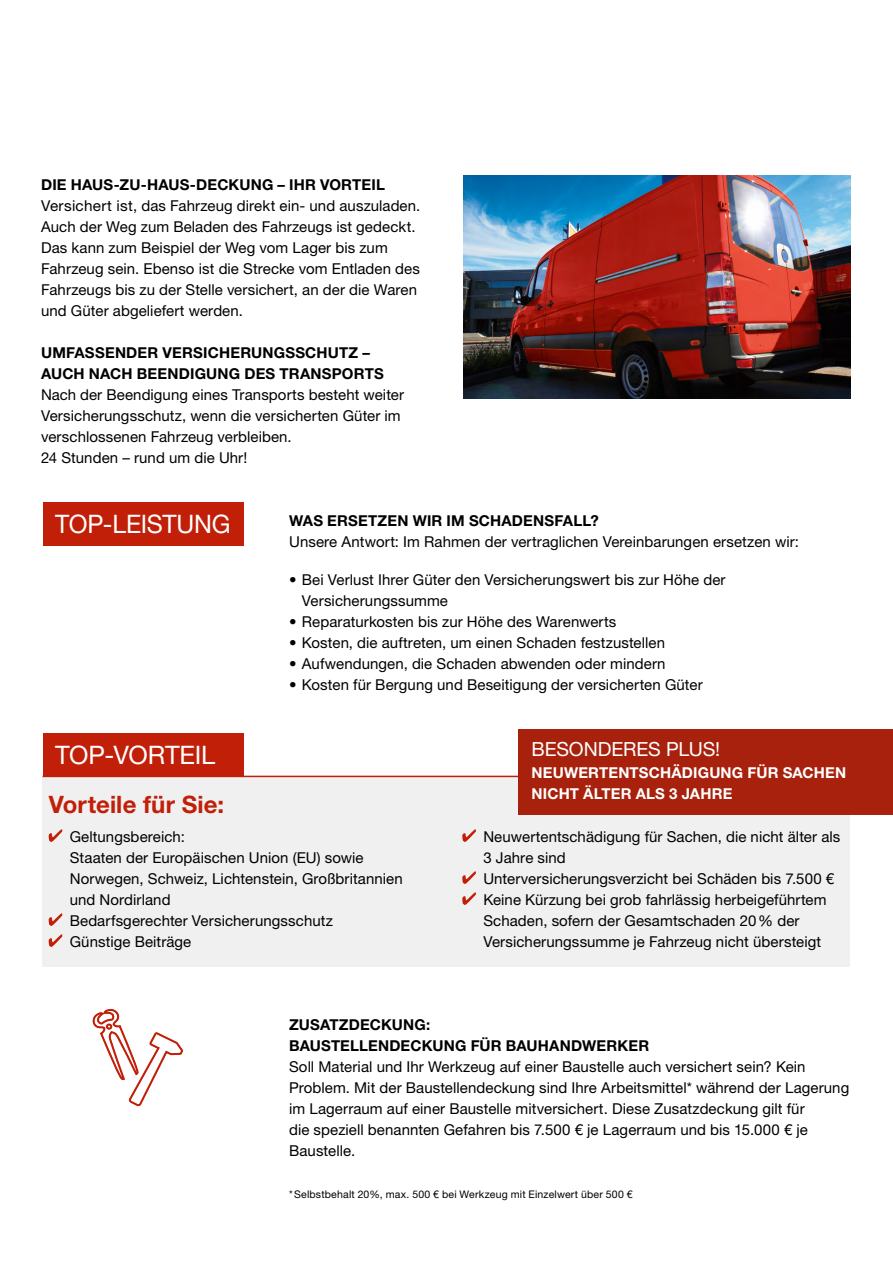
<style>
.page{position:relative;width:893px;height:1263px;background:#fff}
.page>*{position:absolute;margin:0;border:0;box-sizing:border-box;transform-origin:0 0}
.t1{font:25.5px "Helvetica Neue LT Std";letter-spacing:-.01em;color:#fff}
.t2{font:700 24px "Helvetica Neue LT Pro";letter-spacing:.005em;color:#c11f08}
.t3{font:19.5px "Helvetica Neue LT Std";letter-spacing:-.005em;color:#fff}
.t4{font:15px/21px "Helvetica Neue LT Std";letter-spacing:.005em;color:#000}
.t5{font:700 15px/21px "Helvetica Neue LT Std";letter-spacing:.01em;color:#000}
.t6{font:700 15px/21px "Helvetica Neue LT Std";letter-spacing:.01em;color:#fff}
.t7{font:10.5px "Helvetica Neue LT Std";letter-spacing:.02em;color:#000}
</style>
<div class="page">
<div style="left:43px;top:777px;width:807px;height:190px;background:#f0f0f0"></div>
<img style="left:463px;top:176px;width:387px;height:223px">
<hr style="left:43px;top:776px;width:850px;height:1px;background:#c11f08">
<svg style="left:49px;top:829px;width:13px;height:13px"></svg>
<svg style="left:49px;top:913px;width:13px;height:13px"></svg>
<svg style="left:49px;top:934px;width:13px;height:13px"></svg>
<svg style="left:462px;top:829px;width:14px;height:13px"></svg>
<svg style="left:462px;top:871px;width:14px;height:13px"></svg>
<svg style="left:462px;top:892px;width:14px;height:13px"></svg>
<div style="left:43px;top:733px;width:200px;height:44px;background:#c11f08"></div>
<div style="left:43px;top:502px;width:200px;height:43px;background:#c11f08"></div>
<div style="left:519px;top:730px;width:374px;height:85px;background:#a7210d"></div>
<svg style="left:93px;top:1009px;width:90px;height:97px"></svg>
<p class="t5" style="left:41px;top:173px;width:345px">DIE HAUS-ZU-HAUS-DECKUNG – IHR VORTEIL</p>
<p class="t4" style="left:41px;top:194px;width:381px">Versichert ist, das Fahrzeug direkt ein- und auszuladen.<br>Auch der Weg zum Beladen des Fahrzeugs ist gedeckt.<br>Das kann zum Beispiel der Weg vom Lager bis zum Fahrzeug sein. Ebenso ist die Strecke vom Entladen des Fahrzeugs bis zu der Stelle versichert, an der die Waren und Güter abgeliefert werden.</p>
<p class="t5" style="left:41px;top:341px;width:344px">UMFASSENDER VERSICHERUNGSSCHUTZ –<br>AUCH NACH BEENDIGUNG DES TRANSPORTS</p>
<p class="t4" style="left:41px;top:383px;width:365px">Nach der Beendigung eines Transports besteht weiter Versicherungsschutz, wenn die versicherten Güter im verschlossenen Fahrzeug verbleiben.<br>24 Stunden – rund um die Uhr!</p>
<h1 class="t1" style="left:55px;top:508px;width:177px">TOP-LEISTUNG</h1>
<p class="t5" style="left:289px;top:509px;width:311px">WAS ERSETZEN WIR IM SCHADENSFALL?</p>
<p class="t4" style="left:289px;top:530px;width:511px">Unsere Antwort: Im Rahmen der vertraglichen Vereinbarungen ersetzen wir:</p>
<p class="t4" style="left:302px;top:568px;width:425px;text-indent:-13px">• Bei Verlust Ihrer Güter den Versicherungswert bis zur Höhe der<br>Versicherungssumme</p>
<p class="t4" style="left:289px;top:610px;width:329px">• Reparaturkosten bis zur Höhe des Warenwerts</p>
<p class="t4" style="left:289px;top:631px;width:377px">• Kosten, die auftreten, um einen Schaden festzustellen</p>
<p class="t4" style="left:289px;top:652px;width:378px">• Aufwendungen, die Schaden abwenden oder mindern</p>
<p class="t4" style="left:289px;top:673px;width:415px">• Kosten für Bergung und Beseitigung der versicherten Güter</p>
<h3 class="t3" style="left:531px;top:738px;width:190px">BESONDERES PLUS!</h3>
<p class="t6" style="left:531px;top:761px;width:316px">NEUWERTENTSCHÄDIGUNG FÜR SACHEN<br>NICHT ÄLTER ALS 3 JAHRE</p>
<h1 class="t1" style="left:55px;top:740px;width:162px">TOP-VORTEIL</h1>
<h2 class="t2" style="left:49px;top:789px;width:177px">Vorteile für Sie:</h2>
<p class="t4" style="left:70px;top:826px;width:335px">Geltungsbereich:<br>Staaten der Europäischen Union (EU) sowie<br>Norwegen, Schweiz, Lichtenstein, Großbritannien und Nordirland<br>Bedarfsgerechter Versicherungsschutz<br>Günstige Beiträge</p>
<p class="t4" style="left:483px;top:826px;width:358px">Neuwertentschädigung für Sachen, die nicht älter als 3 Jahre sind<br>Unterversicherungsverzicht bei Schäden bis 7.500 € Keine Kürzung bei grob fahrlässig herbeigeführtem Schaden, sofern der Gesamtschaden 20% der Versicherungssumme je Fahrzeug nicht übersteigt</p>
<p class="t5" style="left:289px;top:1013px;width:362px">ZUSATZDECKUNG:<br>BAUSTELLENDECKUNG FÜR BAUHANDWERKER</p>
<p class="t4" style="left:289px;top:1055px;width:562px">Soll Material und Ihr Werkzeug auf einer Baustelle auch versichert sein? Kein Problem. Mit der Baustellendeckung sind Ihre Arbeitsmittel* während der Lagerung im Lagerraum auf einer Baustelle mitversichert. Diese Zusatzdeckung gilt für<br>die speziell benannten Gefahren bis 7.500 € je Lagerraum und bis 15.000 € je Baustelle.</p>
<p class="t7" style="left:289px;top:1188px;width:345px">*Selbstbehalt 20%, max. 500 € bei Werkzeug mit Einzelwert über 500 €</p>
</div>
